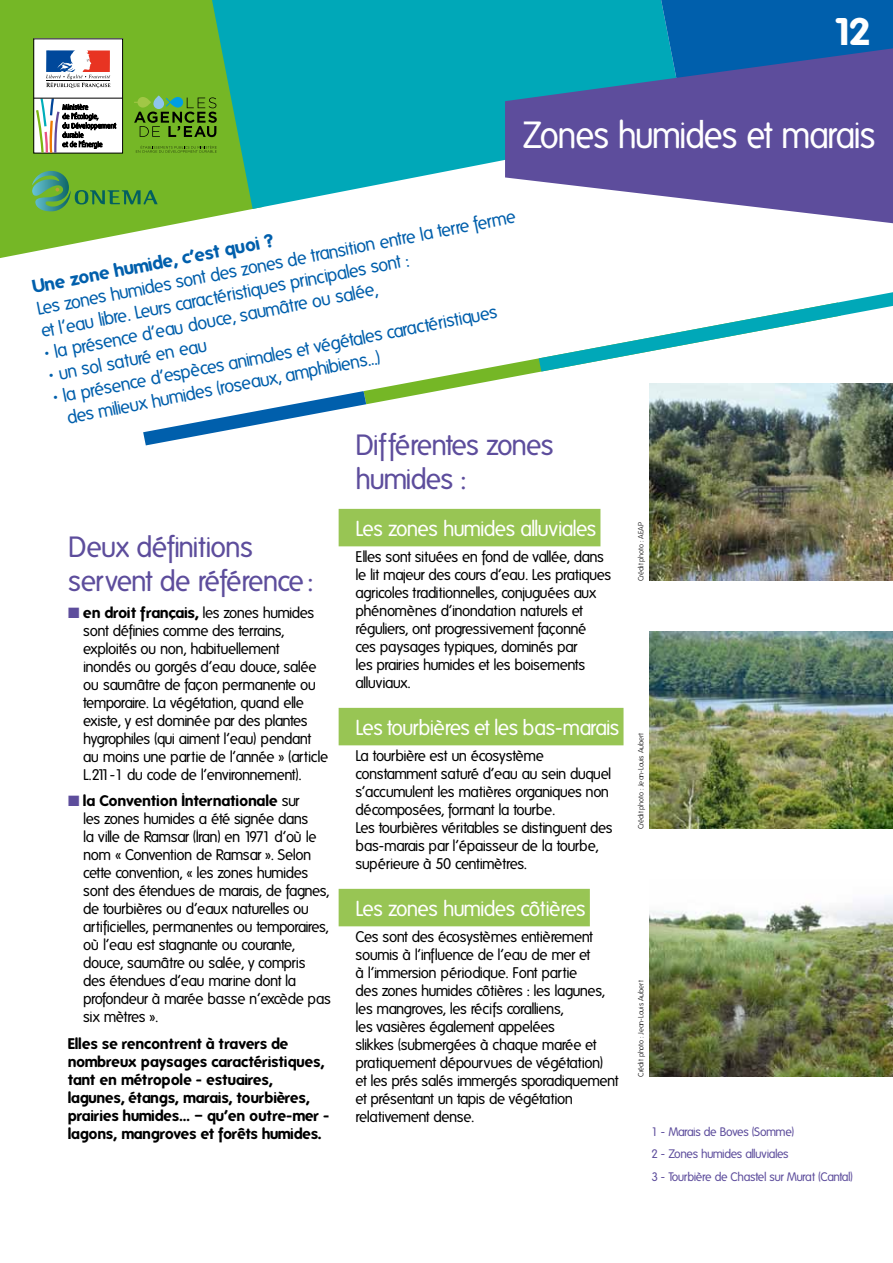
<style>
.page{position:relative;width:893px;height:1263px;background:#fff}
.page>*{position:absolute;margin:0;border:0;box-sizing:border-box;transform-origin:0 0}
.t1{font:700 37.5px "Folks";color:#fff}
.t2{font:36.75px "Folks";letter-spacing:-.035em;color:#fff;scale:.95 1}
.t3{font:28.5px/34.2px "Folks";letter-spacing:-.035em;color:#5d4d9c}
.t4{font:21px "Folks";letter-spacing:-.035em;color:#fff}
.t5{font:18px/22.5px "Folks";color:#005fac}
.t6{font:700 18px "Folks";color:#005fac}
.t7{font:15px/18px "Folks";letter-spacing:-.035em;color:#000}
.t8{font:700 15px/18px "Folks";color:#000}
.t9{font:12px/23px "Folks";letter-spacing:-.035em;color:#5d4d9c}
.t10{font:300 7.5px "Folks";letter-spacing:-.035em;color:#000}
.s1{color:#5d4d9c}
.s2{font-weight:700}
</style>
<div class="page">
<svg style="left:0;top:0;width:252px;height:258px;fill:#75b726"></svg>
<svg style="left:212px;top:0;width:449px;height:209px;background:#1db0b6"></svg>
<div style="left:661px;top:0;width:232px;height:48px;background:#005fac"></div>
<svg style="left:505px;top:48px;width:388px;height:175px;background:#636eac"></svg>
<div style="left:339px;top:509px;width:261px;height:37px;background:#98c554"></div>
<div style="left:339px;top:708px;width:284px;height:37px;background:#98c554"></div>
<div style="left:339px;top:889px;width:251px;height:37px;background:#98c554"></div>
<svg style="left:32px;top:171px;width:126px;height:41px;background:#61a93e"></svg>
<div style="left:34px;top:39px;width:89px;height:114px;background:#fff"></div>
<div style="left:33px;top:38px;width:90px;height:115px;border:1px solid #000"></div>
<svg style="left:46px;top:51px;width:64px;height:37px"></svg>
<hr style="left:34px;top:98px;width:89px;height:1px;background:#000">
<svg style="left:36px;top:98px;width:80px;height:55px"></svg>
<svg style="left:153px;top:95px;width:11px;height:14px"></svg>
<svg style="left:134px;top:97px;width:83px;height:40px;background:#5a8f2b"></svg>
<svg style="left:136px;top:145px;width:81px;height:8px"></svg>
<img style="left:650px;top:383px;width:243px;height:198px">
<svg style="left:364px;top:358px;width:477px;height:46px"></svg>
<svg style="left:143px;top:391px;width:223px;height:54px"></svg>
<svg style="left:539px;top:292px;width:354px;height:80px"></svg>
<img style="left:650px;top:631px;width:243px;height:198px">
<img style="left:650px;top:898px;width:243px;height:179px">
<h1 class="t1" style="left:835px;top:10px;width:38px">12</h1>
<h2 class="t2" style="left:522px;top:115px;width:373px">Zones humides et marais</h2>
<p class="t5" style="left:35px;top:298px;width:489px;rotate:-11deg">Les zones humides sont des zones de transition entre la terre ferme et l’eau libre. Leurs caractéristiques principales sont :</p>
<p class="t6" style="left:31px;top:277px;width:247px;rotate:-11deg">Une zone humide, c’est quoi ?</p>
<p class="t5" style="left:43px;top:343px;width:340px;rotate:-11deg">• la présence d’eau douce, saumâtre ou salée,</p>
<p class="t5" style="left:61px;top:385px;width:443px;text-indent:-9px;rotate:-11deg">• la présence d’espèces animales et végétales caractéristiques des milieux humides (roseaux, amphibiens...)</p>
<p class="t5" style="left:48px;top:365px;width:162px;rotate:-11deg">• un sol saturé en eau</p>
<h3 class="t3" style="left:68px;top:530px;width:246px">Deux définitions servent de référence :</h3>
<p class="t7" style="left:83px;top:604px;width:246px;text-indent:-15px"><span class="s1">■</span> <span class="s2">en droit français,</span> les zones humides sont définies comme des terrains, exploités ou non, habituellement inondés ou gorgés d’eau douce, salée ou saumâtre de façon permanente ou temporaire. La végétation, quand elle existe, y est dominée par des plantes hygrophiles (qui aiment l’eau) pendant au moins une partie de l’année » (article L.211-1 du code de l’environnement).</p>
<p class="t7" style="left:83px;top:792px;width:249px;text-indent:-15px"><span class="s1">■</span> <span class="s2">la Convention Internationale</span> sur<br>les zones humides a été signée dans<br>la ville de Ramsar (Iran) en 1971 d’où le nom « Convention de Ramsar ». Selon cette convention, « les zones humides sont des étendues de marais, de fagnes, de tourbières ou d’eaux naturelles ou artificielles, permanentes ou temporaires, où l’eau est stagnante ou courante, douce, saumâtre ou salée, y compris des étendues d’eau marine dont la profondeur à marée basse n’excède pas six mètres ».</p>
<p class="t8" style="left:68px;top:1035px;width:263px">Elles se rencontrent à travers de nombreux paysages caractéristiques, tant en métropole - estuaires, lagunes, étangs, marais, tourbières, prairies humides… – qu’en outre-mer - lagons, mangroves et forêts humides.</p>
<h3 class="t3" style="left:356px;top:428px;width:199px">Différentes zones humides :</h3>
<h3 class="t4" style="left:356px;top:517px;width:242px">Les zones humides alluviales</h3>
<p class="t7" style="left:356px;top:548px;width:257px">Elles sont situées en fond de vallée, dans le lit majeur des cours d’eau. Les pratiques agricoles traditionnelles, conjuguées aux phénomènes d’inondation naturels et réguliers, ont progressivement façonné<br>ces paysages typiques, dominés par<br>les prairies humides et les boisements alluviaux.</p>
<h3 class="t4" style="left:356px;top:716px;width:265px">Les tourbières et les bas-marais</h3>
<p class="t7" style="left:356px;top:747px;width:259px">La tourbière est un écosystème constamment saturé d’eau au sein duquel s’accumulent les matières organiques non décomposées, formant la tourbe.<br>Les tourbières véritables se distinguent des bas-marais par l’épaisseur de la tourbe, supérieure à 50 centimètres.</p>
<h3 class="t4" style="left:356px;top:897px;width:231px">Les zones humides côtières</h3>
<p class="t7" style="left:356px;top:928px;width:264px">Ces sont des écosystèmes entièrement soumis à l’influence de l’eau de mer et<br>à l’immersion périodique. Font partie<br>des zones humides côtières : les lagunes, les mangroves, les récifs coralliens,<br>les vasières également appelées<br>slikkes (submergées à chaque marée et pratiquement dépourvues de végétation)<br>et les prés salés immergés sporadiquement et présentant un tapis de végétation relativement dense.</p>
<p class="t10" style="left:637px;top:581px;width:60px;rotate:-90deg">Crédit photo : AEAP</p>
<p class="t10" style="left:637px;top:829px;width:98px;rotate:-90deg">Crédit photo : Jean-Louis Aubert</p>
<p class="t10" style="left:637px;top:1077px;width:98px;rotate:-90deg">Crédit photo : Jean-Louis Aubert</p>
<p class="t9" style="left:651px;top:1120px;width:203px">1 - Marais de Boves (Somme)<br>2 - Zones humides alluviales<br>3 - Tourbière de Chastel sur Murat (Cantal)</p>
</div>
